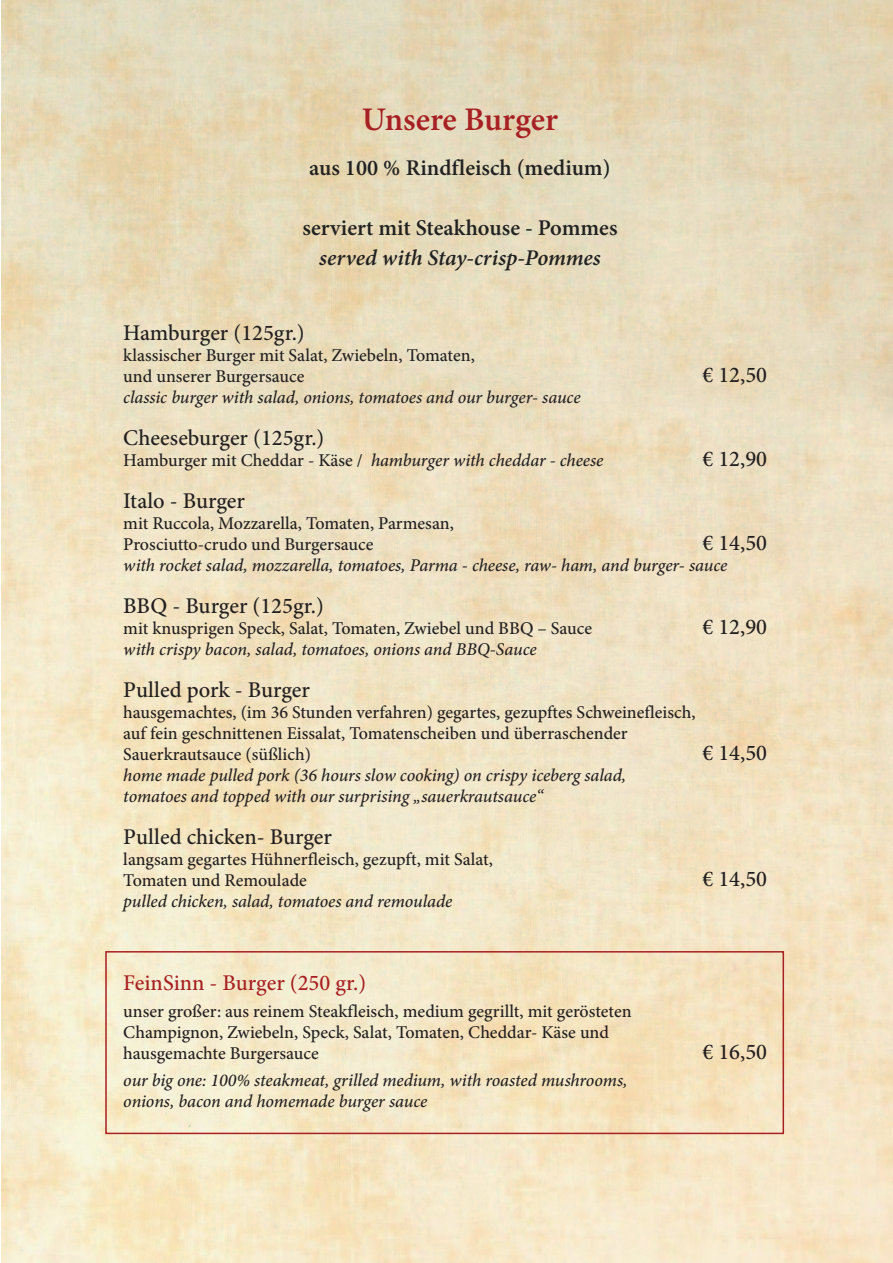
<style>
.page{position:relative;width:893px;height:1263px;background:#fff}
.page>*{position:absolute;margin:0;border:0;box-sizing:border-box;transform-origin:0 0}
.t1{font:600 33px "Minion Pro";letter-spacing:-.005em;color:#a72023}
.t2{font:500 22.5px "Minion Pro";color:#231f20}
.t3{font:600 22.5px "Minion Pro";color:#222}
.t4{font:italic 600 22.5px "Minion Pro";letter-spacing:-.005em;color:#222}
.t5{font:500 22.5px "Minion Pro";color:#a72023}
.t6{font:500 18px/21px "Minion Pro";color:#231f20}
.t7{font:italic 500 18px/21px "Minion Pro";letter-spacing:-.005em;color:#231f20}
.s1{font-style:normal}
</style>
<div class="page">
<div style="left:105px;top:951px;width:679px;height:183px;border:2px solid #a72023"></div>
<h1 class="t1" style="left:362px;top:107px;width:198px">Unsere Burger</h1>
<p class="t3" style="left:309px;top:160px;width:303px">aus 100 % Rindfleisch (medium)</p>
<p class="t3" style="left:302px;top:220px;width:317px">serviert mit Steakhouse - Pommes</p>
<p class="t4" style="left:319px;top:250px;width:283px">served with Stay-crisp-Pommes</p>
<p class="t2" style="left:123px;top:325px;width:183px">Hamburger (125gr.)</p>
<p class="t6" style="left:123px;top:347px;width:353px">klassischer Burger mit Salat, Zwiebeln, Tomaten, und unserer Burgersauce</p>
<p class="t2" style="left:702px;top:367px;width:66px">€ 12,50</p>
<p class="t7" style="left:123px;top:389px;width:459px">classic burger with salad, onions, tomatoes and our burger- sauce</p>
<p class="t2" style="left:123px;top:430px;width:203px">Cheeseburger (125gr.)</p>
<p class="t7" style="left:123px;top:452px;width:482px"><span class="s1">Hamburger mit Cheddar - Käse /</span> hamburger with cheddar - cheese</p>
<p class="t2" style="left:702px;top:451px;width:66px">€ 12,90</p>
<p class="t2" style="left:123px;top:493px;width:123px">Italo - Burger</p>
<p class="t6" style="left:123px;top:515px;width:332px">mit Ruccola, Mozzarella, Tomaten, Parmesan,<br>Prosciutto-crudo und Burgersauce</p>
<p class="t2" style="left:702px;top:535px;width:66px">€ 14,50</p>
<p class="t7" style="left:123px;top:557px;width:606px">with rocket salad, mozzarella, tomatoes, Parma - cheese, raw- ham, and burger- sauce</p>
<p class="t2" style="left:123px;top:598px;width:202px">BBQ - Burger (125gr.)</p>
<p class="t6" style="left:123px;top:620px;width:470px">mit knusprigen Speck, Salat, Tomaten, Zwiebel und BBQ – Sauce</p>
<p class="t2" style="left:702px;top:619px;width:66px">€ 12,90</p>
<p class="t7" style="left:123px;top:641px;width:415px">with crispy bacon, salad, tomatoes, onions and BBQ-Sauce</p>
<p class="t2" style="left:123px;top:682px;width:188px">Pulled pork - Burger</p>
<p class="t6" style="left:123px;top:704px;width:574px">hausgemachtes, (im 36 Stunden verfahren) gegartes, gezupftes Schweinefleisch, auf fein geschnittenen Eissalat, Tomatenscheiben und überraschender<br>Sauerkrautsauce (süßlich)</p>
<p class="t2" style="left:702px;top:745px;width:66px">€ 14,50</p>
<p class="t7" style="left:123px;top:767px;width:504px">home made pulled pork (36 hours slow cooking) on crispy iceberg salad, tomatoes and topped with our surprising „sauerkrautsauce“</p>
<p class="t2" style="left:123px;top:829px;width:210px">Pulled chicken- Burger</p>
<p class="t6" style="left:123px;top:851px;width:371px">langsam gegartes Hühnerfleisch, gezupft, mit Salat,<br>Tomaten und Remoulade</p>
<p class="t7" style="left:123px;top:893px;width:331px">pulled chicken, salad, tomatoes and remoulade</p>
<p class="t5" style="left:123px;top:974px;width:244px">FeinSinn - Burger (250 gr.)</p>
<p class="t6" style="left:123px;top:1002px;width:510px">unser großer: aus reinem Steakfleisch, medium gegrillt, mit gerösteten<br>Champignon, Zwiebeln, Speck, Salat, Tomaten, Cheddar- Käse und hausgemachte Burgersauce</p>
<p class="t7" style="left:123px;top:1071px;width:506px">our big one: 100% steakmeat, grilled medium, with roasted mushrooms, onions, bacon and homemade burger sauce</p>
<p class="t2" style="left:702px;top:871px;width:66px">€ 14,50</p>
<p class="t2" style="left:702px;top:1043px;width:66px">€ 16,50</p>
</div>
